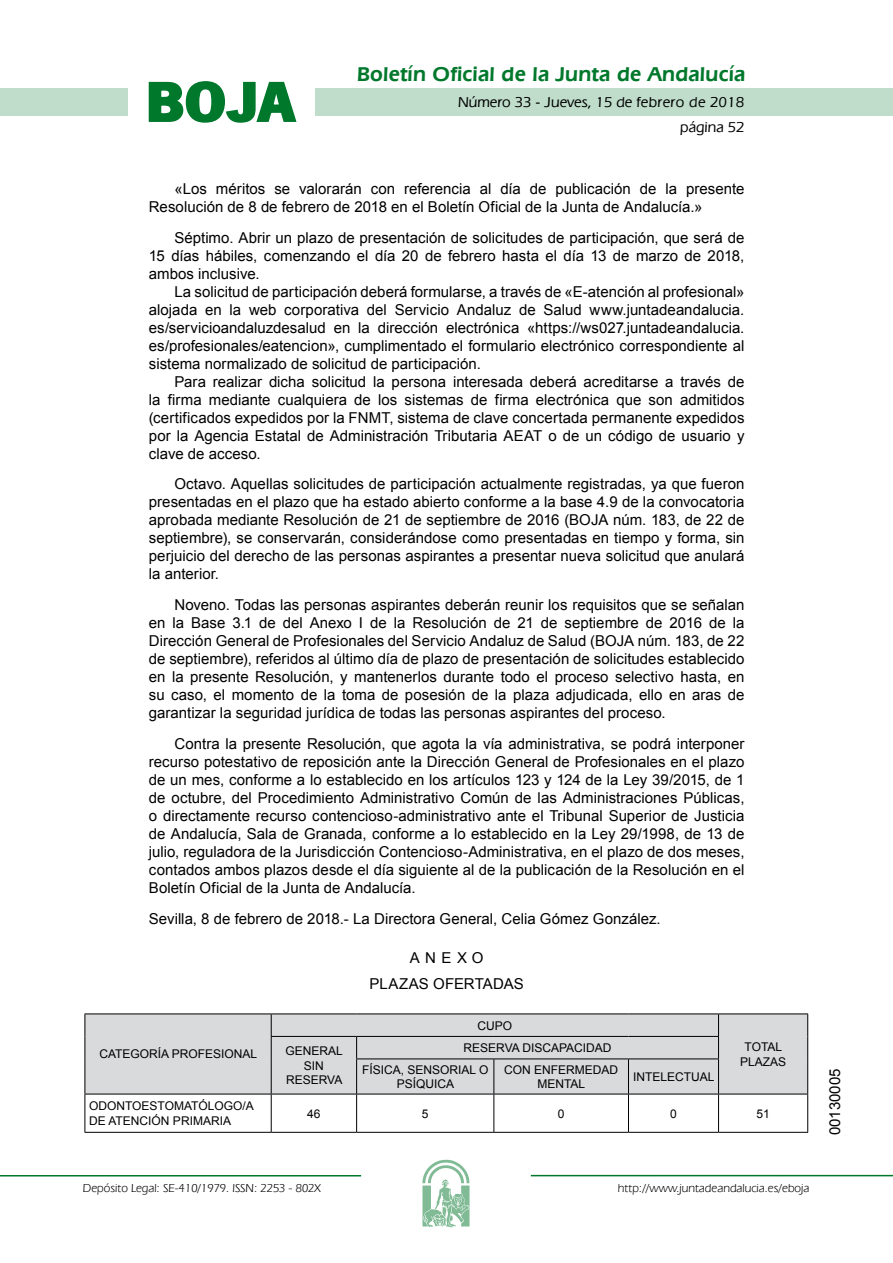
<style>
.page{position:relative;width:893px;height:1263px;background:#fff}
.page>*{position:absolute;margin:0;border:0;box-sizing:border-box;transform-origin:0 0}
.t1{font:700 57.75px "News Got T";color:#00782c;scale:1.14 1}
.t2{font:600 21px "Eras IT Cby BT";letter-spacing:.01em;color:#00782c}
.t3{font:15px/18px "Arial";color:#000;text-align:justify}
.t4{font:500 15px/24.5px "Eras IT Cby BT";color:#000;text-align:right}
.t5{font:12px/14.4px "Arial";color:#000;text-align:center}
.t6{font:12px "Eras IT Cby BT";color:#000}
</style>
<div class="page">
<div style="left:315px;top:88px;width:577px;height:28px;background:#bfddca"></div>
<div style="left:0;top:88px;width:128px;height:28px;background:#bfddca"></div>
<hr style="left:0;top:1175px;width:361px;height:2px;background:#00782c">
<svg style="left:422px;top:1159px;width:47px;height:68px"></svg>
<hr style="left:531px;top:1175px;width:361px;height:1px;background:#00782c">
<svg style="left:148px;top:81px;width:149px;height:42px"></svg>
<div style="left:85px;top:1015px;width:722px;height:79px;background:#d9dadb"></div>
<hr style="left:84px;top:1014px;width:187px;height:1px;background:#000">
<hr style="left:271px;top:1014px;width:85px;height:1px;background:#000">
<hr style="left:356px;top:1014px;width:138px;height:1px;background:#000">
<hr style="left:494px;top:1014px;width:134px;height:1px;background:#000">
<hr style="left:628px;top:1014px;width:90px;height:1px;background:#000">
<hr style="left:718px;top:1014px;width:90px;height:1px;background:#000">
<svg style="left:84px;top:1014px;width:1px;height:45px"></svg>
<hr style="left:271px;top:1036px;width:85px;height:1px;background:#000">
<svg style="left:271px;top:1014px;width:1px;height:45px"></svg>
<hr style="left:356px;top:1036px;width:138px;height:1px;background:#000">
<svg style="left:356px;top:1037px;width:1px;height:22px"></svg>
<hr style="left:494px;top:1036px;width:134px;height:1px;background:#000">
<hr style="left:628px;top:1036px;width:91px;height:1px;background:#000">
<svg style="left:718px;top:1014px;width:1px;height:45px"></svg>
<svg style="left:807px;top:1014px;width:1px;height:45px"></svg>
<hr style="left:84px;top:1059px;width:1px;height:35px;background:#000">
<hr style="left:271px;top:1059px;width:1px;height:35px;background:#000">
<hr style="left:356px;top:1059px;width:138px;height:1px;background:#000">
<hr style="left:356px;top:1059px;width:1px;height:35px;background:#000">
<hr style="left:494px;top:1059px;width:134px;height:1px;background:#000">
<hr style="left:493px;top:1059px;width:1px;height:35px;background:#000">
<hr style="left:628px;top:1059px;width:91px;height:1px;background:#000">
<hr style="left:628px;top:1059px;width:1px;height:35px;background:#000">
<hr style="left:718px;top:1059px;width:1px;height:35px;background:#000">
<hr style="left:807px;top:1059px;width:1px;height:35px;background:#000">
<hr style="left:84px;top:1094px;width:187px;height:1px;background:#000">
<hr style="left:84px;top:1094px;width:1px;height:38px;background:#000">
<hr style="left:271px;top:1094px;width:85px;height:1px;background:#000">
<hr style="left:271px;top:1094px;width:1px;height:38px;background:#000">
<hr style="left:356px;top:1094px;width:138px;height:1px;background:#000">
<hr style="left:356px;top:1094px;width:1px;height:38px;background:#000">
<hr style="left:494px;top:1094px;width:134px;height:1px;background:#000">
<hr style="left:493px;top:1094px;width:1px;height:38px;background:#000">
<hr style="left:628px;top:1094px;width:90px;height:1px;background:#000">
<hr style="left:628px;top:1094px;width:1px;height:38px;background:#000">
<hr style="left:718px;top:1094px;width:90px;height:1px;background:#000">
<hr style="left:718px;top:1094px;width:1px;height:38px;background:#000">
<hr style="left:807px;top:1094px;width:1px;height:38px;background:#000">
<hr style="left:84px;top:1132px;width:187px;height:1px;background:#000">
<hr style="left:271px;top:1132px;width:85px;height:1px;background:#000">
<hr style="left:356px;top:1132px;width:138px;height:1px;background:#000">
<hr style="left:494px;top:1132px;width:134px;height:1px;background:#000">
<hr style="left:628px;top:1132px;width:90px;height:1px;background:#000">
<hr style="left:718px;top:1132px;width:90px;height:1px;background:#000">
<h1 class="t1" style="left:145px;top:68px;width:133px">BOJA</h1>
<h2 class="t2" style="left:357px;top:62px;width:390px">Boletín Oficial de la Junta de Andalucía</h2>
<p class="t4" style="left:458px;top:90px;width:288px">Número 33 - Jueves, 15 de febrero de 2018 página 52</p>
<p class="t3" style="left:149px;top:180px;width:597px;text-indent:26px">«Los méritos se valorarán con referencia al día de publicación de la presente<br>Resolución de 8 de febrero de 2018 en el Boletín Oficial de la Junta de Andalucía.»</p>
<p class="t3" style="left:149px;top:229px;width:597px;text-indent:26px">Séptimo. Abrir un plazo de presentación de solicitudes de participación, que será de 15 días hábiles, comenzando el día 20 de febrero hasta el día 13 de marzo de 2018, ambos inclusive.</p>
<p class="t3" style="left:149px;top:283px;width:597px;text-indent:26px">La solicitud de participación deberá formularse, a través de «E-atención al profesional» alojada en la web corporativa del Servicio Andaluz de Salud www.juntadeandalucia. es/servicioandaluzdesalud en la dirección electrónica «https://ws027.juntadeandalucia. es/profesionales/eatencion», cumplimentado el formulario electrónico correspondiente al sistema normalizado de solicitud de participación.</p>
<p class="t3" style="left:149px;top:373px;width:597px;text-indent:26px">Para realizar dicha solicitud la persona interesada deberá acreditarse a través de la firma mediante cualquiera de los sistemas de firma electrónica que son admitidos (certificados expedidos por la FNMT, sistema de clave concertada permanente expedidos por la Agencia Estatal de Administración Tributaria AEAT o de un código de usuario y clave de acceso.</p>
<p class="t3" style="left:149px;top:475px;width:597px;text-indent:26px">Octavo. Aquellas solicitudes de participación actualmente registradas, ya que fueron presentadas en el plazo que ha estado abierto conforme a la base 4.9 de la convocatoria aprobada mediante Resolución de 21 de septiembre de 2016 (BOJA núm. 183, de 22 de septiembre), se conservarán, considerándose como presentadas en tiempo y forma, sin perjuicio del derecho de las personas aspirantes a presentar nueva solicitud que anulará la anterior.</p>
<p class="t3" style="left:149px;top:596px;width:597px;text-indent:26px">Noveno. Todas las personas aspirantes deberán reunir los requisitos que se señalan en la Base 3.1 de del Anexo I de la Resolución de 21 de septiembre de 2016 de la Dirección General de Profesionales del Servicio Andaluz de Salud (BOJA núm. 183, de 22 de septiembre), referidos al último día de plazo de presentación de solicitudes establecido en la presente Resolución, y mantenerlos durante todo el proceso selectivo hasta, en su caso, el momento de la toma de posesión de la plaza adjudicada, ello en aras de garantizar la seguridad jurídica de todas las personas aspirantes del proceso.</p>
<p class="t3" style="left:149px;top:735px;width:597px;text-indent:26px">Contra la presente Resolución, que agota la vía administrativa, se podrá interponer recurso potestativo de reposición ante la Dirección General de Profesionales en el plazo de un mes, conforme a lo establecido en los artículos 123 y 124 de la Ley 39/2015, de 1 de octubre, del Procedimiento Administrativo Común de las Administraciones Públicas, o directamente recurso contencioso-administrativo ante el Tribunal Superior de Justicia de Andalucía, Sala de Granada, conforme a lo establecido en la Ley 29/1998, de 13 de julio, reguladora de la Jurisdicción Contencioso-Administrativa, en el plazo de dos meses, contados ambos plazos desde el día siguiente al de la publicación de la Resolución en el Boletín Oficial de la Junta de Andalucía.</p>
<p class="t3" style="left:149px;top:910px;width:513px">Sevilla, 8 de febrero de 2018.- La Directora General, Celia Gómez González.</p>
<p class="t3" style="left:369px;top:945px;width:156px;line-height:26.5px;text-align:center">ANEXO<br>PLAZAS OFERTADAS</p>
<p class="t5" style="left:99px;top:1047px;width:159px">CATEGORÍA PROFESIONAL</p>
<p class="t5" style="left:477px;top:1018px;width:36px">CUPO</p>
<p class="t5" style="left:285px;top:1044px;width:59px">GENERAL<br>SIN<br>RESERVA</p>
<p class="t5" style="left:362px;top:1037px;width:251px;line-height:21.6px;text-align:left;text-indent:101px">RESERVA DISCAPACIDAD<br>FÍSICA, SENSORIAL O</p>
<p class="t5" style="left:504px;top:1062px;width:115px">CON ENFERMEDAD<br>MENTAL</p>
<p class="t5" style="left:633px;top:1070px;width:83px">INTELECTUAL</p>
<p class="t5" style="left:397px;top:1077px;width:59px">PSÍQUICA</p>
<p class="t5" style="left:740px;top:1040px;width:48px">TOTAL<br>PLAZAS</p>
<p class="t5" style="left:89px;top:1099px;width:166px;text-align:left">ODONTOESTOMATÓLOGO/A<br>DE ATENCIÓN PRIMARIA</p>
<p class="t5" style="left:307px;top:1106px;width:15px">46</p>
<p class="t5" style="left:422px;top:1106px;width:8px">5</p>
<p class="t5" style="left:558px;top:1106px;width:8px">0</p>
<p class="t5" style="left:670px;top:1106px;width:8px">0</p>
<p class="t5" style="left:756px;top:1106px;width:15px">51</p>
<p class="t6" style="left:83px;top:1181px;width:239px">Depósito Legal: SE-410/1979. ISSN: 2253 - 802X</p>
<p class="t6" style="left:618px;top:1181px;width:193px">http://www.juntadeandalucia.es/eboja</p>
<p class="t3" style="left:826px;top:1135px;width:68px;rotate:-90deg">00130005</p>
</div>
